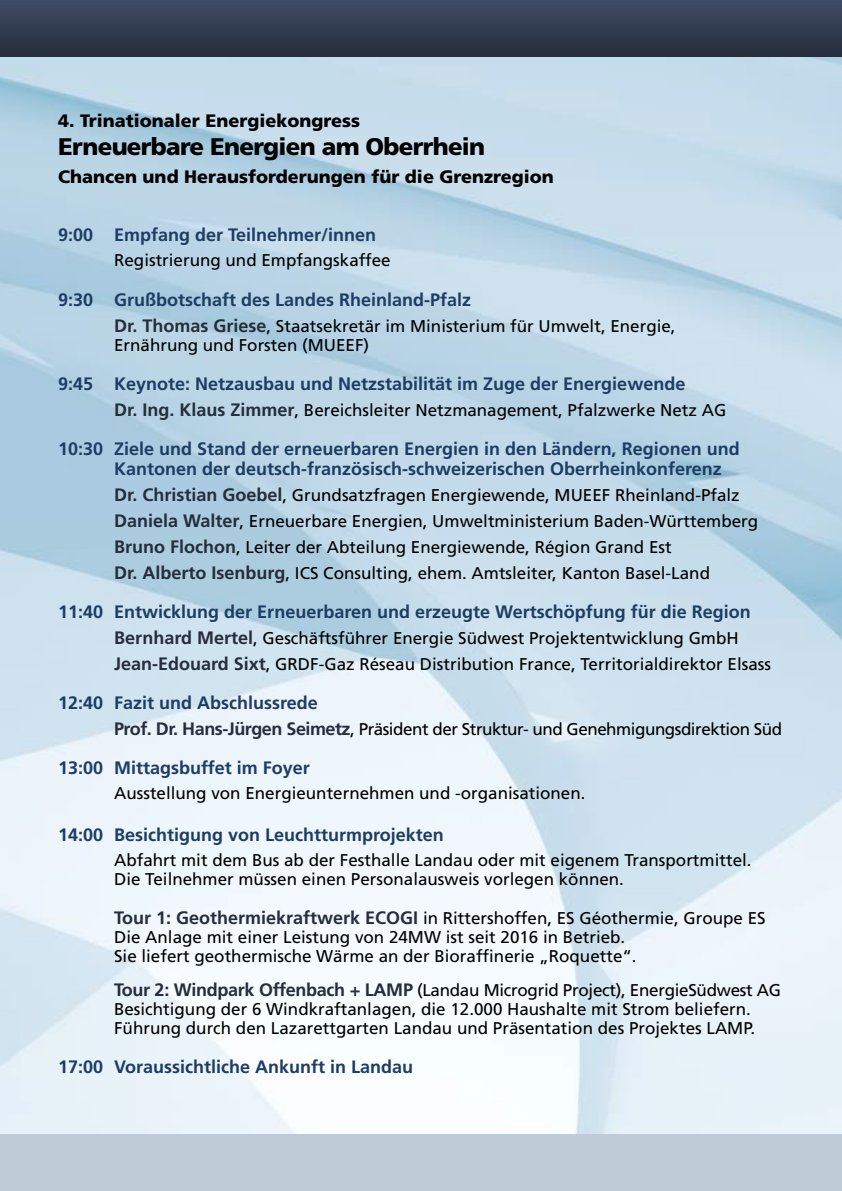
<style>
.page{position:relative;width:842px;height:1191px;background:#fff}
.page>*{position:absolute;margin:0;border:0;box-sizing:border-box;transform-origin:0 0}
.t1{font:900 24px "Frutiger";letter-spacing:-.03em;color:#000}
.t2{font:700 18px/20px "Frutiger";color:#1e3d63}
.t3{font:900 18px "Frutiger";color:#000}
.t4{font:17px/19px "Frutiger";color:#000}
.t5{font:17px "Frutiger";letter-spacing:-.025em;color:#000}
.s1{font-weight:700;font-size:18px;color:#262d3c}
</style>
<div class="page">
<div style="left:0;top:1134px;width:842px;height:57px;background:#bfcbd6"></div>
<div style="left:0;top:0;width:842px;height:57px;background:linear-gradient(to bottom,#3f4c67,#262d3c)"></div>
<p class="t3" style="left:58px;top:110px;width:304px">4. Trinationaler Energiekongress</p>
<h1 class="t1" style="left:58px;top:132px;width:429px">Erneuerbare Energien am Oberrhein</h1>
<p class="t3" style="left:58px;top:166px;width:497px">Chancen und Herausforderungen für die Grenzregion</p>
<p class="t2" style="left:58px;top:225px;width:320px">9:00 Empfang der Teilnehmer/innen</p>
<p class="t4" style="left:114px;top:251px;width:278px">Registrierung und Empfangskaffee</p>
<p class="t2" style="left:58px;top:289px;width:415px">9:30 Grußbotschaft des Landes Rheinland-Pfalz</p>
<p class="t4" style="left:114px;top:316px;width:563px"><span class="s1">Dr. Thomas Griese</span>, Staatsekretär im Ministerium für Umwelt, Energie,<br>Ernährung und Forsten (MUEEF)</p>
<p class="t2" style="left:58px;top:373px;width:629px">9:45 Keynote: Netzausbau und Netzstabilität im Zuge der Energiewende</p>
<p class="t4" style="left:114px;top:400px;width:614px"><span class="s1">Dr. Ing. Klaus Zimmer</span>, Bereichsleiter Netzmanagement, Pfalzwerke Netz AG</p>
<p class="t2" style="left:114px;top:438px;width:627px;text-indent:-56px">10:30 Ziele und Stand der erneuerbaren Energien in den Ländern, Regionen und<br>Kantonen der deutsch-französisch-schweizerischen Oberrheinkonferenz</p>
<p class="t4" style="left:114px;top:481px;width:646px;line-height:26px"><span class="s1">Dr. Christian Goebel</span>, Grundsatzfragen Energiewende, MUEEF Rheinland-Pfalz <span class="s1">Daniela Walter</span>, Erneuerbare Energien, Umweltministerium Baden-Württemberg <span class="s1">Bruno Flochon</span>, Leiter der Abteilung Energiewende, Région Grand Est<br><span class="s1">Dr. Alberto Isenburg</span>, ICS Consulting, ehem. Amtsleiter, Kanton Basel-Land</p>
<p class="t2" style="left:58px;top:601px;width:694px">11:40 Entwicklung der Erneuerbaren und erzeugte Wertschöpfung für die Region</p>
<p class="t4" style="left:114px;top:624px;width:658px;line-height:26px"><span class="s1">Bernhard Mertel</span>, Geschäftsführer Energie Südwest Projektentwicklung GmbH<br><span class="s1">Jean-Edouard Sixt</span>, GRDF-Gaz Réseau Distribution France, Territorialdirektor Elsass</p>
<p class="t2" style="left:58px;top:692px;width:261px">12:40 Fazit und Abschlussrede</p>
<p class="t5" style="left:114px;top:718px;width:670px"><span class="s1">Prof. Dr. Hans-Jürgen Seimetz</span>, Präsident der Struktur- und Genehmigungsdirektion Süd</p>
<p class="t2" style="left:58px;top:757px;width:253px">13:00 Mittagsbuffet im Foyer</p>
<p class="t4" style="left:114px;top:783px;width:473px">Ausstellung von Energieunternehmen und -organisationen.</p>
<p class="t2" style="left:58px;top:824px;width:387px">14:00 Besichtigung von Leuchtturmprojekten</p>
<p class="t4" style="left:114px;top:850px;width:639px">Abfahrt mit dem Bus ab der Festhalle Landau oder mit eigenem Transportmittel.<br>Die Teilnehmer müssen einen Personalausweis vorlegen können.</p>
<p class="t4" style="left:114px;top:908px;width:653px"><span class="s1">Tour 1: Geothermiekraftwerk ECOGI</span> in Rittershoffen, ES Géothermie, Groupe ES<br>Die Anlage mit einer Leistung von 24MW ist seit 2016 in Betrieb.<br>Sie liefert geothermische Wärme an der Bioraffinerie „Roquette“.</p>
<p class="t4" style="left:114px;top:980px;width:669px"><span class="s1">Tour 2: Windpark Offenbach + LAMP</span> (Landau Microgrid Project), EnergieSüdwest AG<br>Besichtigung der 6 Windkraftanlagen, die 12.000 Haushalte mit Strom beliefern.<br>Führung durch den Lazarettgarten Landau und Präsentation des Projektes LAMP.</p>
<p class="t2" style="left:58px;top:1056px;width:357px">17:00 Voraussichtliche Ankunft in Landau</p>
</div>
